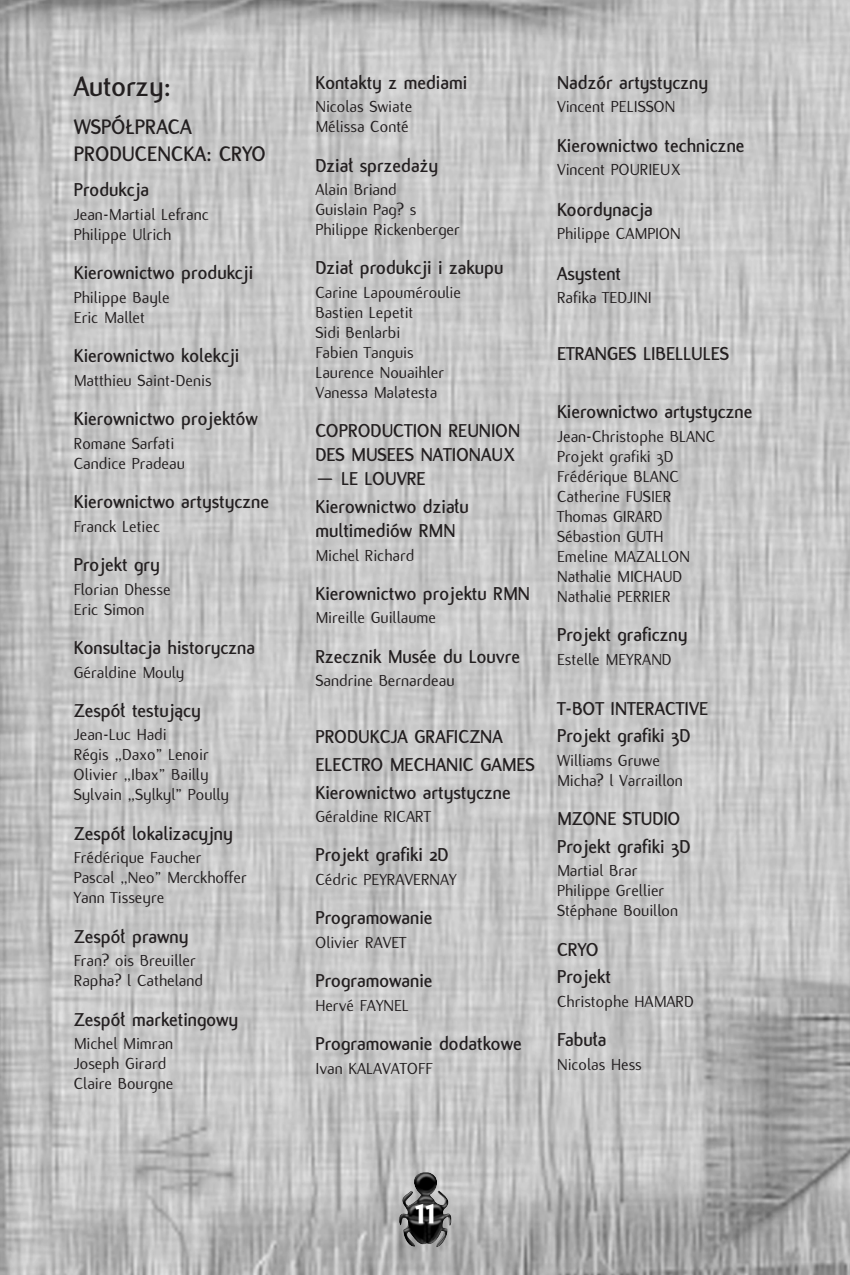
<style>
.page{position:relative;width:850px;height:1275px;background:#fff}
.page>*{position:absolute;margin:0;border:0;box-sizing:border-box;transform-origin:0 0}
.t1{font:800 40px "Flux PL";color:#fff}
.t2{font:700 30px "Flux PL";color:#231f20}
.t3{font:700 22.5px/27px "Flux PL";color:#231f20}
.t4{font:700 20px/27.5px "Flux PL";color:#231f20}
.t5{font:17.5px/20px "Flux PL";color:#231f20}
</style>
<div class="page">
<img style="left:0;top:0;width:850px;height:1275px">
<img style="left:398px;top:1172px;width:54px;height:76px">
<h2 class="t2" style="left:74px;top:74px;width:99px">Autorzy:</h2>
<p class="t3" style="left:74px;top:114px;width:194px">WSPÓ¸PRACA<br>PRODUCENCKA: CRYO</p>
<p class="t4" style="left:74px;top:177px;width:77px">Produkcja</p>
<p class="t5" style="left:74px;top:205px;width:137px">Jean-Martial Lefranc<br>Philippe Ulrich</p>
<p class="t4" style="left:74px;top:260px;width:181px">Kierownictwo produkcji</p>
<p class="t5" style="left:74px;top:288px;width:97px">Philippe Bayle<br>Eric Mallet</p>
<p class="t4" style="left:74px;top:343px;width:167px">Kierownictwo kolekcji</p>
<p class="t5" style="left:74px;top:371px;width:139px">Matthieu Saint-Denis</p>
<p class="t4" style="left:74px;top:406px;width:186px">Kierownictwo projektów</p>
<p class="t5" style="left:74px;top:434px;width:113px">Romane Sarfati<br>Candice Pradeau</p>
<p class="t4" style="left:74px;top:489px;width:197px">Kierownictwo artystyczne</p>
<p class="t5" style="left:74px;top:517px;width:88px">Franck Letiec</p>
<p class="t4" style="left:74px;top:552px;width:88px">Projekt gry</p>
<p class="t5" style="left:74px;top:580px;width:99px">Florian Dhesse<br>Eric Simon</p>
<p class="t4" style="left:74px;top:635px;width:183px">Konsultacja historyczna</p>
<p class="t5" style="left:74px;top:663px;width:112px">Géraldine Mouly</p>
<p class="t4" style="left:74px;top:698px;width:129px">Zespó∏ testujàcy</p>
<p class="t5" style="left:74px;top:726px;width:157px">Jean-Luc Hadi<br>Régis „Daxo” Lenoir<br>Olivier „Ibax” Bailly<br>Sylvain „Sylkyl” Poully</p>
<p class="t4" style="left:74px;top:821px;width:161px">Zespó∏ lokalizacyjny</p>
<p class="t5" style="left:74px;top:849px;width:175px">Frédérique Faucher<br>Pascal „Neo” Merckhoffer<br>Yann Tisseyre</p>
<p class="t4" style="left:74px;top:924px;width:116px">Zespó∏ prawny</p>
<p class="t5" style="left:74px;top:952px;width:131px">Fran? ois Breuiller<br>Rapha? l Catheland</p>
<p class="t4" style="left:74px;top:1007px;width:166px">Zespó∏ marketingowy</p>
<p class="t5" style="left:74px;top:1035px;width:101px">Michel Mimran<br>Joseph Girard<br>Claire Bourgne</p>
<p class="t4" style="left:315px;top:70px;width:153px">Kontakty z mediami</p>
<p class="t5" style="left:315px;top:98px;width:98px">Nicolas Swiate<br>Mélissa Conté</p>
<p class="t4" style="left:315px;top:153px;width:124px">Dzia∏ sprzeda˝y</p>
<p class="t5" style="left:315px;top:181px;width:146px">Alain Briand<br>Guislain Pag? s<br>Philippe Rickenberger</p>
<p class="t4" style="left:315px;top:256px;width:189px">Dzia∏ produkcji i zakupu</p>
<p class="t5" style="left:315px;top:284px;width:147px">Carine Lapouméroulie<br>Bastien Lepetit<br>Sidi Benlarbi<br>Fabien Tanguis<br>Laurence Nouaihler<br>Vanessa Malatesta</p>
<p class="t4" style="left:315px;top:420px;width:206px;line-height:24px">COPRODUCTION REUNION<br>DES MUSEES NATIONAUX</p>
<p class="t4" style="left:315px;top:467px;width:155px">— LE LOUVRE<br>Kierownictwo dzia∏u</p>
<p class="t4" style="left:315px;top:518px;width:142px">multimediów RMN</p>
<p class="t5" style="left:315px;top:546px;width:101px">Michel Richard</p>
<p class="t4" style="left:315px;top:581px;width:216px">Kierownictwo projektu RMN</p>
<p class="t5" style="left:315px;top:609px;width:122px">Mireille Guillaume</p>
<p class="t4" style="left:315px;top:644px;width:206px">Rzecznik Musée du Louvre</p>
<p class="t5" style="left:315px;top:672px;width:141px">Sandrine Bernardeau</p>
<p class="t4" style="left:315px;top:725px;width:221px">PRODUKCJA GRAFICZNA<br>ELECTRO MECHANIC GAMES<br>Kierownictwo artystyczne</p>
<p class="t5" style="left:315px;top:808px;width:117px">Géraldine RICART</p>
<p class="t4" style="left:315px;top:843px;width:135px">Projekt grafiki 2D</p>
<p class="t5" style="left:315px;top:871px;width:143px">Cédric PEYRAVERNAY</p>
<p class="t4" style="left:315px;top:906px;width:119px">Programowanie</p>
<p class="t5" style="left:315px;top:933px;width:93px">Olivier RAVET</p>
<p class="t4" style="left:315px;top:968px;width:119px">Programowanie</p>
<p class="t5" style="left:315px;top:996px;width:95px">Hervé FAYNEL</p>
<p class="t4" style="left:315px;top:1031px;width:208px">Programowanie dodatkowe</p>
<p class="t5" style="left:315px;top:1059px;width:119px">Ivan KALAVATOFF</p>
<p class="t4" style="left:557px;top:70px;width:153px">Nadzór artystyczny</p>
<p class="t5" style="left:557px;top:98px;width:120px">Vincent PELISSON</p>
<p class="t4" style="left:557px;top:133px;width:189px">Kierownictwo techniczne</p>
<p class="t5" style="left:557px;top:161px;width:126px">Vincent POURIEUX</p>
<p class="t4" style="left:557px;top:197px;width:97px">Koordynacja</p>
<p class="t5" style="left:557px;top:225px;width:125px">Philippe CAMPION</p>
<p class="t4" style="left:557px;top:261px;width:66px">Asystent</p>
<p class="t5" style="left:557px;top:289px;width:96px">Rafika TEDJINI</p>
<p class="t4" style="left:557px;top:342px;width:173px">ETRANGES LIBELLULES</p>
<p class="t4" style="left:557px;top:400px;width:197px">Kierownictwo artystyczne</p>
<p class="t5" style="left:557px;top:428px;width:160px">Jean-Christophe BLANC<br>Projekt grafiki 3D<br>Frédérique BLANC<br>Catherine FUSIER<br>Thomas GIRARD<br>Sébastion GUTH<br>Emeline MAZALLON<br>Nathalie MICHAUD<br>Nathalie PERRIER</p>
<p class="t4" style="left:557px;top:623px;width:132px">Projekt graficzny</p>
<p class="t5" style="left:557px;top:651px;width:116px">Estelle MEYRAND</p>
<p class="t4" style="left:557px;top:696px;width:153px">T-BOT INTERACTIVE<br>Projekt grafiki 3D</p>
<p class="t5" style="left:557px;top:752px;width:127px">Williams Gruwe<br>Micha? l Varraillon</p>
<p class="t4" style="left:557px;top:807px;width:135px">MZONE STUDIO<br>Projekt grafiki 3D</p>
<p class="t5" style="left:557px;top:862px;width:123px">Martial Brar<br>Philippe Grellier<br>Stéphane Bouillon</p>
<p class="t4" style="left:557px;top:937px;width:55px">CRYO<br>Projekt</p>
<p class="t5" style="left:557px;top:993px;width:138px">Christophe HAMARD</p>
<p class="t4" style="left:557px;top:1027px;width:51px">Fabu∏a</p>
<p class="t5" style="left:557px;top:1055px;width:86px">Nicolas Hess</p>
<h1 class="t1" style="left:415px;top:1194px;width:22px">11</h1>
</div>
